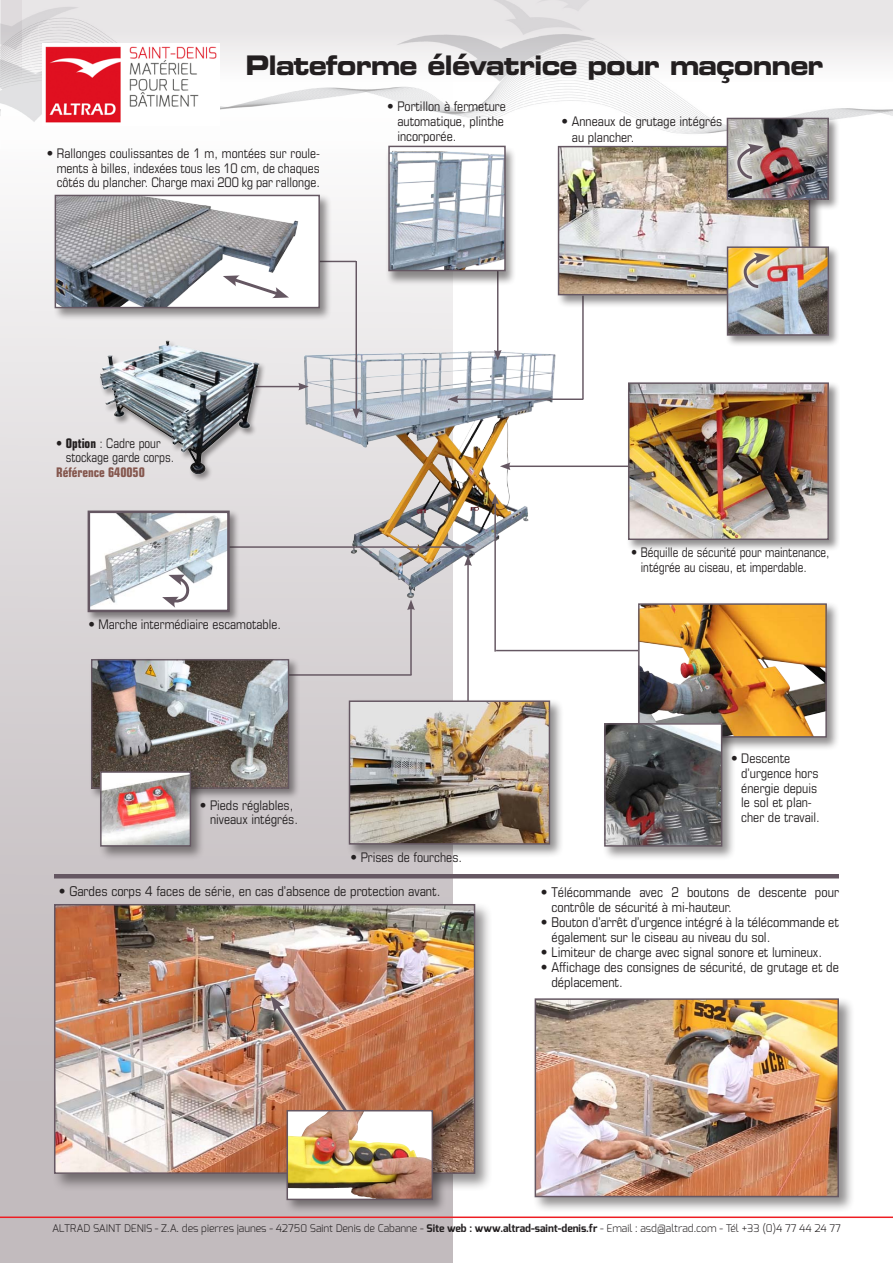
<style>
.page{position:relative;width:893px;height:1263px;background:#fff}
.page>*{position:absolute;margin:0;border:0;box-sizing:border-box;transform-origin:0 0}
.t1{font:27px "Eurostile Bold Extended Two";letter-spacing:-.04em;color:#231f20;scale:.9 1}
.t2{font:condensed 13.5px/15px "Eurostile";color:#231f20}
.t3{font:condensed 13.2px/14.7px "Eurostile";color:#231f20}
.t4{font:condensed 13.2px/14.7px "Eurostile";color:#231f20;scale:.93 1}
.t5{font:700 condensed 13.2px "Eurostile";color:#85574e;scale:.93 1}
.t6{font:300 10.5px "Exo";color:#231f20}
.s1{font-weight:700}
</style>
<div class="page">
<div style="left:0;top:57px;width:453px;height:1206px;background:linear-gradient(to bottom,#fafafa,#b8b0b4)"></div>
<img style="left:0;top:0;width:893px;height:148px">
<img style="left:43px;top:44px;width:177px;height:82px">
<hr style="left:0;top:1216px;width:893px;height:2px;background:#ee1d23">
<img style="left:291px;top:336px;width:265px;height:268px">
<div style="left:51px;top:901px;width:442px;height:290px;background:#231f20;opacity:.5"></div>
<img style="left:57px;top:907px;width:415px;height:264px">
<div style="left:54px;top:904px;width:421px;height:270px;border:2px solid #655762"></div>
<hr style="left:355px;top:261px;width:2px;height:149px;background:#655762">
<svg style="left:352px;top:408px;width:8px;height:11px"></svg>
<hr style="left:497px;top:251px;width:1px;height:101px;background:#655762">
<svg style="left:494px;top:350px;width:8px;height:10px"></svg>
<hr style="left:276px;top:674px;width:136px;height:2px;background:#655762">
<hr style="left:456px;top:398px;width:127px;height:2px;background:#655762">
<svg style="left:448px;top:395px;width:10px;height:8px"></svg>
<hr style="left:582px;top:296px;width:2px;height:103px;background:#655762">
<div style="left:556px;top:144px;width:267px;height:164px;background:#231f20;opacity:.5"></div>
<img style="left:560px;top:148px;width:248px;height:145px">
<div style="left:558px;top:146px;width:252px;height:149px;border:1px solid #655762"></div>
<hr style="left:508px;top:465px;width:156px;height:2px;background:#655762">
<svg style="left:500px;top:462px;width:10px;height:8px"></svg>
<div style="left:626px;top:381px;width:214px;height:170px;background:#231f20;opacity:.5"></div>
<img style="left:630px;top:384px;width:197px;height:154px">
<div style="left:628px;top:382px;width:201px;height:158px;border:1px solid #655762"></div>
<hr style="left:494px;top:502px;width:2px;height:150px;background:#655762">
<svg style="left:491px;top:494px;width:8px;height:10px"></svg>
<hr style="left:496px;top:650px;width:175px;height:1px;background:#655762">
<div style="left:636px;top:601px;width:204px;height:150px;background:#231f20;opacity:.5"></div>
<img style="left:640px;top:605px;width:185px;height:131px">
<div style="left:638px;top:603px;width:189px;height:135px;border:1px solid #655762"></div>
<hr style="left:467px;top:564px;width:2px;height:167px;background:#655762">
<div style="left:347px;top:698px;width:217px;height:161px;background:#231f20;opacity:.5"></div>
<img style="left:351px;top:702px;width:197px;height:141px">
<div style="left:349px;top:700px;width:201px;height:145px;border:1px solid #655762"></div>
<hr style="left:239px;top:386px;width:62px;height:1px;background:#655762">
<svg style="left:298px;top:383px;width:11px;height:7px"></svg>
<div style="left:385px;top:146px;width:132px;height:140px;background:#231f20;opacity:.5"></div>
<img style="left:390px;top:148px;width:114px;height:121px">
<div style="left:388px;top:146px;width:118px;height:125px;border:1px solid #655762"></div>
<img style="left:90px;top:336px;width:180px;height:145px">
<hr style="left:410px;top:608px;width:2px;height:67px;background:#655762">
<svg style="left:407px;top:600px;width:8px;height:10px"></svg>
<hr style="left:218px;top:546px;width:249px;height:2px;background:#655762">
<svg style="left:464px;top:543px;width:11px;height:23px"></svg>
<div style="left:89px;top:657px;width:212px;height:143px;background:#231f20;opacity:.5"></div>
<img style="left:93px;top:661px;width:194px;height:126px">
<div style="left:91px;top:659px;width:198px;height:130px;border:1px solid #655762"></div>
<div style="left:98px;top:769px;width:107px;height:92px;background:#231f20;opacity:.5"></div>
<img style="left:102px;top:773px;width:87px;height:72px">
<div style="left:100px;top:771px;width:91px;height:76px;border:1px solid #655762"></div>
<div style="left:86px;top:509px;width:154px;height:114px;background:#231f20;opacity:.5"></div>
<img style="left:92px;top:514px;width:134px;height:94px">
<div style="left:88px;top:510px;width:142px;height:102px;border:3px solid #655762"></div>
<svg style="left:162px;top:574px;width:28px;height:34px"></svg>
<div style="left:532px;top:996px;width:323px;height:217px;background:#231f20;opacity:.5"></div>
<img style="left:538px;top:1001px;width:298px;height:193px">
<div style="left:535px;top:998px;width:304px;height:199px;border:2px solid #655762"></div>
<hr style="left:302px;top:261px;width:54px;height:1px;background:#655762">
<img style="left:256px;top:982px;width:127px;height:177px">
<div style="left:284px;top:1108px;width:163px;height:106px;background:#231f20;opacity:.5"></div>
<img style="left:290px;top:1113px;width:140px;height:84px">
<div style="left:287px;top:1110px;width:146px;height:90px;border:2px solid #655762"></div>
<div style="left:725px;top:116px;width:116px;height:95px;background:#231f20;opacity:.5"></div>
<img style="left:729px;top:120px;width:98px;height:78px">
<div style="left:727px;top:118px;width:102px;height:82px;border:1px solid #655762"></div>
<svg style="left:730px;top:136px;width:41px;height:50px"></svg>
<svg style="left:736px;top:144px;width:28px;height:36px"></svg>
<div style="left:725px;top:245px;width:116px;height:102px;background:#231f20;opacity:.5"></div>
<img style="left:729px;top:248px;width:98px;height:86px">
<div style="left:727px;top:246px;width:102px;height:90px;border:1px solid #655762"></div>
<svg style="left:736px;top:245px;width:41px;height:50px"></svg>
<svg style="left:742px;top:253px;width:28px;height:36px"></svg>
<div style="left:53px;top:193px;width:280px;height:128px;background:#231f20;opacity:.5"></div>
<div style="left:55px;top:195px;width:264px;height:113px;background:#fff"></div>
<img style="left:57px;top:197px;width:242px;height:109px">
<div style="left:55px;top:195px;width:265px;height:113px;border:1px solid #655762"></div>
<svg style="left:223px;top:275px;width:66px;height:23px"></svg>
<div style="left:602px;top:721px;width:134px;height:140px;background:#231f20;opacity:.5"></div>
<img style="left:606px;top:725px;width:114px;height:120px">
<div style="left:604px;top:723px;width:118px;height:124px;border:1px solid #655762"></div>
<hr style="left:54px;top:874px;width:785px;height:4px;background:#655762">
<p class="t1" style="left:246px;top:46px;width:644px">Plateforme élévatrice pour maçonner</p>
<p class="t3" style="left:57px;top:146px;width:265px;text-align:justify;text-indent:-10px">• Rallonges coulissantes de 1 m, montées sur roule&shy;ments à billes, indexées tous les 10 cm, de chaques côtés du plancher. Charge maxi 200 kg par rallonge.</p>
<p class="t3" style="left:397px;top:99px;width:110px;text-indent:-10px">• Portillon à fermeture automatique, plinthe incorporée.</p>
<p class="t3" style="left:572px;top:113px;width:152px;line-height:15.9px;text-indent:-10px">• Anneaux de grutage intégrés au plancher.</p>
<p class="t4" style="left:66px;top:435px;width:118px;text-indent:-10px">• <span class="s1">Option</span> : Cadre pour stockage garde corps.</p>
<p class="t5" style="left:56px;top:464px;width:97px">Référence 640050</p>
<p class="t3" style="left:88px;top:617px;width:194px">• Marche intermédiaire escamotable.</p>
<p class="t3" style="left:210px;top:797px;width:89px;text-indent:-10px">• Pieds réglables, niveaux intégrés.</p>
<p class="t3" style="left:350px;top:850px;width:113px">• Prises de fourches.</p>
<p class="t2" style="left:59px;top:883px;width:383px">• Gardes corps 4 faces de série, en cas d’absence de protection avant.</p>
<p class="t4" style="left:641px;top:545px;width:205px;text-indent:-10px">• Béquille de sécurité pour maintenance, intégrée au ciseau, et imperdable.</p>
<p class="t3" style="left:741px;top:751px;width:80px;text-indent:-10px">• Descente d’urgence hors énergie depuis le sol et plan&shy;cher de travail.</p>
<p class="t2" style="left:551px;top:885px;width:289px;text-indent:-11px">• Télécommande avec 2 boutons de descente pour contrôle de sécurité à mi-hauteur.</p>
<p class="t2" style="left:551px;top:915px;width:289px;text-indent:-11px">• Bouton d’arrêt d’urgence intégré à la télécommande et également sur le ciseau au niveau du sol.</p>
<p class="t2" style="left:541px;top:945px;width:283px">• Limiteur de charge avec signal sonore et lumineux.</p>
<p class="t2" style="left:551px;top:960px;width:289px;text-indent:-11px">• Affichage des consignes de sécurité, de grutage et de déplacement.</p>
<p class="t6" style="left:52px;top:1222px;width:790px">ALTRAD SAINT DENIS - Z.A. des pierres jaunes - 42750 Saint Denis de Cabanne - <span class="s1">Site web : www.altrad-saint-denis.fr</span> - Email : asd@altrad.com - Tél +33 (0)4 77 44 24 77</p>
</div>
